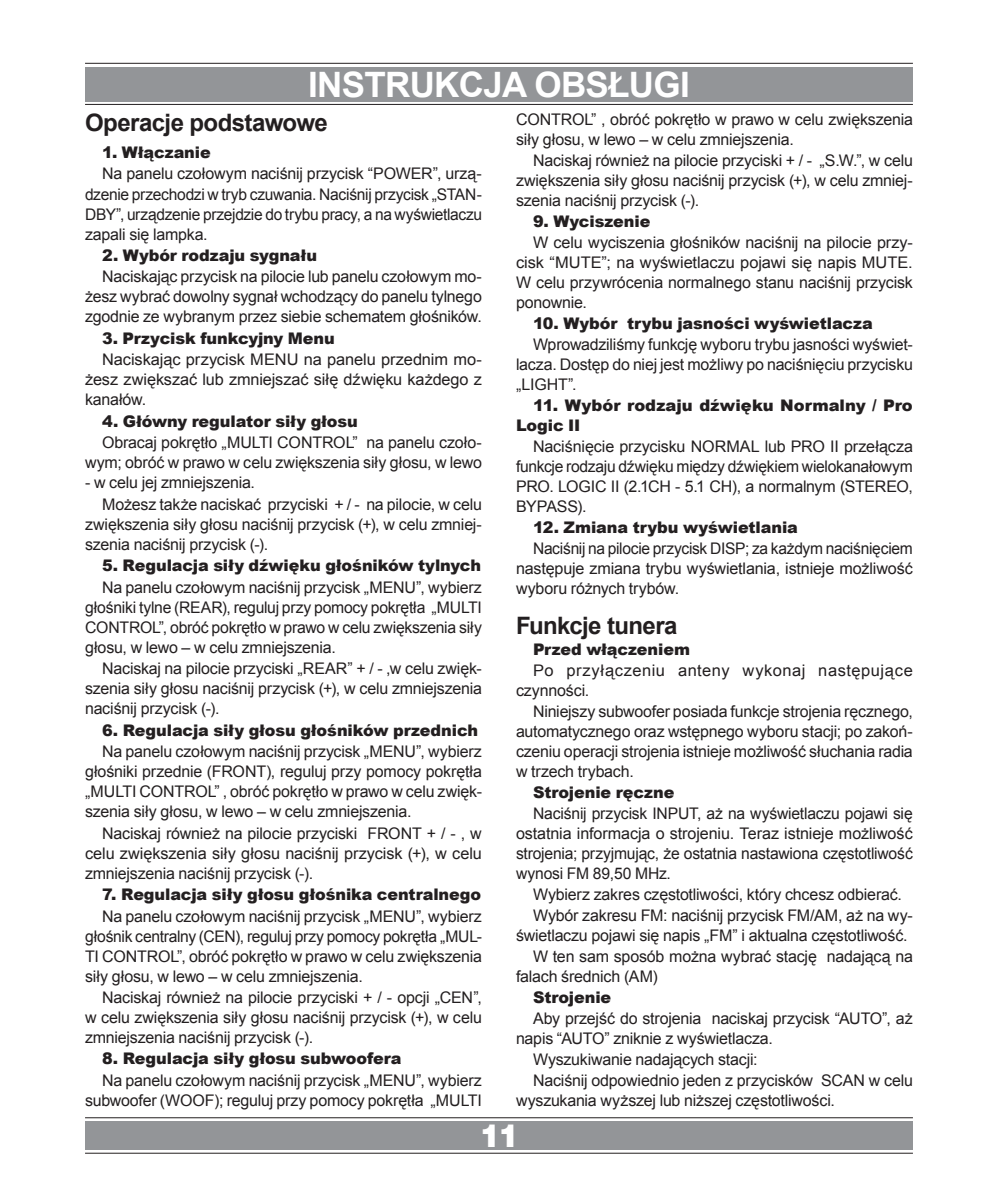
<style>
.page{position:relative;width:998px;height:1191px;background:#fff}
.page>*{position:absolute;margin:0;border:0;box-sizing:border-box;transform-origin:0 0}
.t1{font:700 35px "Arial";letter-spacing:-.02em;color:#fff}
.t2{font:900 34px "Nimbus San TOT";color:#fff}
.Podtytul{font:700 24px "Arial";letter-spacing:-.03em;color:#231f20}
.Tekstowy{font:16px/20px "Arial";letter-spacing:-.01em;color:#231f20;text-align:justify}
.Tekstowy-2{font:900 16px/20px "Arial";letter-spacing:-.005em;color:#231f20}
.Tekstowy-3{font:16px/20px "Arial";letter-spacing:.03em;color:#231f20}
</style>
<div class="page">
<div style="left:85px;top:67px;width:828px;height:34px;background:#939598"></div>
<div style="left:85px;top:1121px;width:828px;height:28px;background:#939598"></div>
<hr style="left:85px;top:63px;width:828px;height:1px;background:#231f20">
<hr style="left:85px;top:104px;width:828px;height:1px;background:#231f20">
<hr style="left:85px;top:1117px;width:828px;height:1px;background:#231f20">
<hr style="left:85px;top:1152px;width:828px;height:1px;background:#231f20">
<h1 class="t1" style="left:308px;top:61px;width:378px">Instrukcja obsługi</h1>
<p class="Podtytul" style="left:85px;top:107px;width:244px">Operacje podstawowe</p>
<p class="Tekstowy-2" style="left:102px;top:142px;width:110px">1. Włączanie</p>
<p class="Tekstowy" style="left:85px;top:164px;width:398px;text-indent:17px">Na panelu czołowym naciśnij przycisk “POWER”, urzą&shy;dzenie przechodzi w tryb czuwania. Naciśnij przycisk „STAN-DBY”, urządzenie przejdzie do trybu pracy, a na wyświetlaczu zapali się lampka.</p>
<p class="Tekstowy-2" style="left:102px;top:245px;width:216px">2. Wybór rodzaju sygnału</p>
<p class="Tekstowy" style="left:85px;top:267px;width:398px;text-indent:17px">Naciskając przycisk na pilocie lub panelu czołowym mo&shy;żesz wybrać dowolny sygnał wchodzący do panelu tylnego zgodnie ze wybranym przez siebie schematem głośników.</p>
<p class="Tekstowy-2" style="left:102px;top:328px;width:234px">3. Przycisk funkcyjny Menu</p>
<p class="Tekstowy" style="left:85px;top:350px;width:398px;text-indent:17px">Naciskając przycisk MENU na panelu przednim mo&shy;żesz zwiększać lub zmniejszać siłę dźwięku każdego z kanałów.</p>
<p class="Tekstowy-2" style="left:102px;top:410px;width:257px">4. Główny regulator siły głosu</p>
<p class="Tekstowy" style="left:85px;top:433px;width:398px;text-align:right">Obracaj pokrętło „MULTI CONTROL” na panelu czoło&shy;wym; obróć w prawo w celu zwiększenia siły głosu, w lewo</p>
<p class="Tekstowy" style="left:85px;top:473px;width:171px">- w celu jej zmniejszenia.</p>
<p class="Tekstowy" style="left:85px;top:494px;width:398px;text-indent:17px">Możesz także naciskać przyciski + / - na pilocie, w celu zwiększenia siły głosu naciśnij przycisk (+), w celu zmniej&shy;szenia naciśnij przycisk (-).</p>
<p class="Tekstowy-2" style="left:102px;top:555px;width:381px">5. Regulacja siły dźwięku głośników tylnych</p>
<p class="Tekstowy" style="left:85px;top:577px;width:398px;text-indent:17px">Na panelu czołowym naciśnij przycisk „MENU”, wybierz głośniki tylne (REAR), reguluj przy pomocy pokrętła „MULTI CONTROL”, obróć pokrętło w prawo w celu zwiększenia siły głosu, w lewo – w celu zmniejszenia.</p>
<p class="Tekstowy" style="left:85px;top:658px;width:398px;text-indent:17px">Naciskaj na pilocie przyciski „REAR” + / - ,w celu zwięk&shy;szenia siły głosu naciśnij przycisk (+), w celu zmniejszenia naciśnij przycisk (-).</p>
<p class="Tekstowy-2" style="left:102px;top:719px;width:378px">6. Regulacja siły głosu głośników przednich</p>
<p class="Tekstowy" style="left:85px;top:741px;width:398px;text-indent:17px">Na panelu czołowym naciśnij przycisk „MENU”, wybierz głośniki przednie (FRONT), reguluj przy pomocy pokrętła „MULTI CONTROL” , obróć pokrętło w prawo w celu zwięk&shy;szenia siły głosu, w lewo – w celu zmniejszenia.</p>
<p class="Tekstowy" style="left:85px;top:823px;width:398px;text-indent:17px">Naciskaj również na pilocie przyciski FRONT + / - , w celu zwiększenia siły głosu naciśnij przycisk (+), w celu zmniejszenia naciśnij przycisk (-).</p>
<p class="Tekstowy-2" style="left:102px;top:884px;width:380px">7. Regulacja siły głosu głośnika centralnego</p>
<p class="Tekstowy" style="left:85px;top:906px;width:398px;text-indent:17px">Na panelu czołowym naciśnij przycisk „MENU”, wybierz głośnik centralny (CEN), reguluj przy pomocy pokrętła „MUL-TI CONTROL”, obróć pokrętło w prawo w celu zwiększenia siły głosu, w lewo – w celu zmniejszenia.</p>
<p class="Tekstowy" style="left:85px;top:987px;width:398px;text-indent:17px">Naciskaj również na pilocie przyciski + / - opcji „CEN”, w celu zwiększenia siły głosu naciśnij przycisk (+), w celu zmniejszenia naciśnij przycisk (-).</p>
<p class="Tekstowy-2" style="left:102px;top:1048px;width:301px">8. Regulacja siły głosu subwoofera</p>
<p class="Tekstowy" style="left:85px;top:1070px;width:398px;text-align:right">Na panelu czołowym naciśnij przycisk „MENU”, wybierz subwoofer (WOOF); reguluj przy pomocy pokrętła „MULTI</p>
<p class="Tekstowy" style="left:516px;top:110px;width:398px">CONTROL” , obróć pokrętło w prawo w celu zwiększenia siły głosu, w lewo – w celu zmniejszenia.</p>
<p class="Tekstowy" style="left:516px;top:151px;width:398px;text-indent:17px">Naciskaj również na pilocie przyciski + / - „S.W.”, w celu zwiększenia siły głosu naciśnij przycisk (+), w celu zmniej&shy;szenia naciśnij przycisk (-).</p>
<p class="Tekstowy-2" style="left:533px;top:211px;width:119px">9. Wyciszenie</p>
<p class="Tekstowy" style="left:516px;top:232px;width:398px;text-indent:17px">W celu wyciszenia głośników naciśnij na pilocie przy&shy;cisk “MUTE”; na wyświetlaczu pojawi się napis MUTE.<br>W celu przywrócenia normalnego stanu naciśnij przycisk ponownie.</p>
<p class="Tekstowy-2" style="left:533px;top:313px;width:341px">10. Wybór trybu jasności wyświetlacza</p>
<p class="Tekstowy" style="left:516px;top:334px;width:398px;text-indent:17px">Wprowadziliśmy funkcję wyboru trybu jasności wyświet&shy;lacza. Dostęp do niej jest możliwy po naciśnięciu przycisku „LIGHT”.</p>
<p class="Tekstowy-2" style="left:516px;top:395px;width:398px;text-indent:17px">11. Wybór rodzaju dźwięku Normalny / Pro<br>Logic II</p>
<p class="Tekstowy" style="left:516px;top:436px;width:398px;text-indent:17px">Naciśnięcie przycisku NORMAL lub PRO II przełącza funkcje rodzaju dźwięku między dźwiękiem wielokanałowym PRO. LOGIC II (2.1CH - 5.1 CH), a normalnym (STEREO, BYPASS).</p>
<p class="Tekstowy-2" style="left:533px;top:517px;width:266px">12. Zmiana trybu wyświetlania</p>
<p class="Tekstowy" style="left:516px;top:538px;width:398px;text-indent:17px">Naciśnij na pilocie przycisk DISP; za każdym naciśnięciem następuje zmiana trybu wyświetlania, istnieje możliwość wyboru różnych trybów.</p>
<p class="Podtytul" style="left:516px;top:610px;width:163px">Funkcje tunera</p>
<p class="Tekstowy-2" style="left:533px;top:639px;width:159px">Przed włączeniem</p>
<p class="Tekstowy-3" style="left:516px;top:660px;width:398px;text-indent:17px">Po przyłączeniu anteny wykonaj następujące czynności.</p>
<p class="Tekstowy" style="left:516px;top:701px;width:398px;text-indent:17px">Niniejszy subwoofer posiada funkcje strojenia ręcznego, automatycznego oraz wstępnego wyboru stacji; po zakoń&shy;czeniu operacji strojenia istnieje możliwość słuchania radia w trzech trybach.</p>
<p class="Tekstowy-2" style="left:533px;top:782px;width:143px">Strojenie ręczne</p>
<p class="Tekstowy" style="left:516px;top:803px;width:398px;text-indent:17px">Naciśnij przycisk INPUT, aż na wyświetlaczu pojawi się ostatnia informacja o strojeniu. Teraz istnieje możliwość strojenia; przyjmując, że ostatnia nastawiona częstotliwość wynosi FM 89,50 MHz.</p>
<p class="Tekstowy" style="left:533px;top:884px;width:370px">Wybierz zakres częstotliwości, który chcesz odbierać.</p>
<p class="Tekstowy" style="left:516px;top:905px;width:398px;text-indent:17px">Wybór zakresu FM: naciśnij przycisk FM/AM, aż na wy&shy;świetlaczu pojawi się napis „FM” i aktualna częstotliwość.</p>
<p class="Tekstowy" style="left:516px;top:946px;width:398px;text-indent:17px">W ten sam sposób można wybrać stację nadającą na falach średnich (AM)</p>
<p class="Tekstowy-2" style="left:533px;top:986px;width:80px">Strojenie</p>
<p class="Tekstowy" style="left:516px;top:1008px;width:398px;text-indent:17px">Aby przejść do strojenia naciskaj przycisk “AUTO”, aż napis “AUTO” zniknie z wyświetlacza.</p>
<p class="Tekstowy" style="left:533px;top:1049px;width:226px">Wyszukiwanie nadających stacji:</p>
<p class="Tekstowy" style="left:516px;top:1070px;width:398px;text-indent:17px">Naciśnij odpowiednio jeden z przycisków SCAN w celu wyszukania wyższej lub niższej częstotliwości.</p>
<h2 class="t2" style="left:478px;top:1116px;width:42px">11</h2>
</div>
